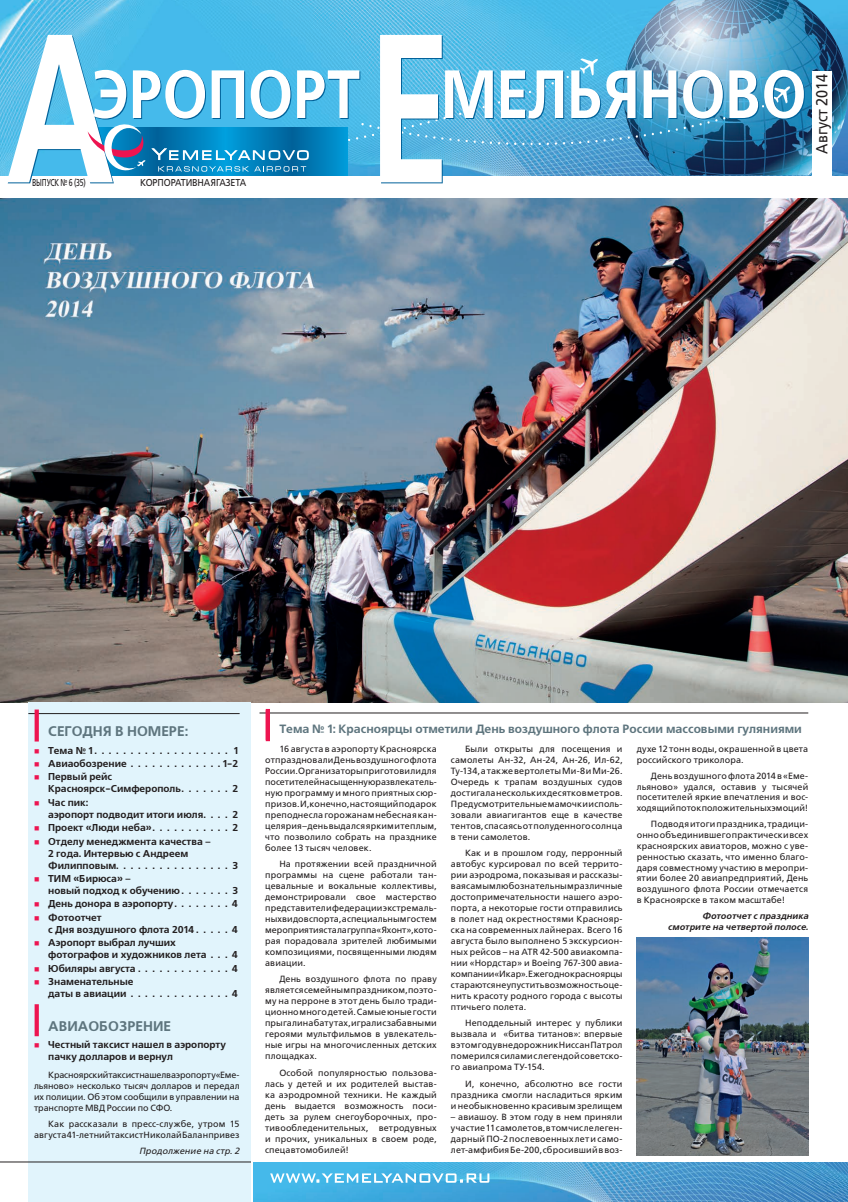
<style>
.page{position:relative;width:848px;height:1202px;background:#fff}
.page>*{position:absolute;margin:0;border:0;box-sizing:border-box;transform-origin:0 0}
.t1{font:16px "Free Set C";color:#231f20;scale:.9 1}
.t2{font:700 14px "Free Set C";color:#5e757e}
.t3{font:700 12px "Free Set C";color:#5e757e}
.t4{font:700 10px/12px "Free Set C";color:#231f20}
.t5{font:10px "Free Set C";letter-spacing:-.02em;color:#231f20;scale:.9 1}
.t6{font:10px "Free Set C";letter-spacing:-.02em;color:#231f20;scale:.7 1}
.t7{font:9px/11px "Free Set C";letter-spacing:.015em;color:#231f20;text-align:justify}
.t8{font:italic 700 9px/10.8px "Free Set C";letter-spacing:.01em;color:#231f20;text-align:right}
.t9{font:italic 9px "Free Set C";letter-spacing:.015em;color:#231f20}
.s1{color:#ed1450}
</style>
<div class="page">
<img style="left:0;top:199px;width:848px;height:504px">
<div style="left:28px;top:703px;width:223px;height:499px;background:#e1f4fc"></div>
<hr style="left:28px;top:713px;width:212px;height:1px;background:#231f20">
<svg style="left:35px;top:709px;width:4px;height:32px"></svg>
<svg style="left:35px;top:1004px;width:4px;height:32px"></svg>
<hr style="left:259px;top:713px;width:549px;height:1px;background:#231f20">
<hr style="left:266px;top:709px;width:4px;height:31px;background:#ed1450">
<hr style="left:266px;top:710px;width:4px;height:31px;background:#ed1450">
<img style="left:636px;top:938px;width:172px;height:218px">
<img style="left:0;top:0;width:623px;height:175px">
<img style="left:623px;top:0;width:225px;height:175px">
<img style="left:544px;top:58px;width:242px;height:32px">
<div style="left:812px;top:71px;width:20px;height:105px;background:#fff"></div>
<svg style="left:7px;top:35px;width:435px;height:147px"></svg>
<svg style="left:445px;top:70px;width:49px;height:49px"></svg>
<svg style="left:501px;top:70px;width:63px;height:50px"></svg>
<svg style="left:571px;top:70px;width:65px;height:49px"></svg>
<svg style="left:643px;top:70px;width:34px;height:49px"></svg>
<svg style="left:683px;top:70px;width:40px;height:50px"></svg>
<svg style="left:729px;top:70px;width:75px;height:50px"></svg>
<hr style="left:0;top:1162px;width:251px;height:1px;background:#231f20">
<img style="left:253px;top:1162px;width:595px;height:40px">
<svg style="left:270px;top:1173px;width:219px;height:10px"></svg>
<svg style="left:88px;top:70px;width:272px;height:102px"></svg>
<p class="t6" style="left:32px;top:177px;width:78px">ВЫПУСК № 6 (35)</p>
<p class="t5" style="left:140px;top:177px;width:119px">КОРПОРАТИВНАЯ ГАЗЕТА</p>
<h1 class="t1" style="left:813px;top:154px;width:90px;rotate:-90deg">Август 2014</h1>
<h2 class="t2" style="left:48px;top:723px;width:142px">СЕГОДНЯ В НОМЕРЕ:</h2>
<p class="t4" style="left:34px;top:744px;width:205px"><span class="s1">■</span> Тема № 1 . . . . . . . . . . . . . . . . . . . 1</p>
<p class="t4" style="left:34px;top:758px;width:206px"><span class="s1">■</span> Авиаобозрение . . . . . . . . . . . . . 1-2</p>
<p class="t4" style="left:48px;top:771px;width:191px;text-indent:-14px"><span class="s1">■</span> Первый рейс<br>Красноярск-Симферополь. . . . . . . 2</p>
<p class="t4" style="left:48px;top:797px;width:191px;text-indent:-14px"><span class="s1">■</span> Час пик:<br>аэропорт подводит итоги июля. . . . 2</p>
<p class="t4" style="left:34px;top:822px;width:206px"><span class="s1">■</span> Проект «Люди неба». . . . . . . . . . . 2</p>
<p class="t4" style="left:48px;top:835px;width:191px;text-indent:-14px"><span class="s1">■</span> Отделу менеджмента качества –<br>2 года. Интервью с Андреем<br>Филипповым. . . . . . . . . . . . . . . . 3</p>
<p class="t4" style="left:48px;top:873px;width:191px;text-indent:-14px"><span class="s1">■</span> ТИМ «Бирюса» –<br>новый подход к обучению . . . . . . . 3</p>
<p class="t4" style="left:34px;top:898px;width:206px"><span class="s1">■</span> День донора в аэропорту. . . . . . . . 4</p>
<p class="t4" style="left:48px;top:912px;width:191px;text-indent:-14px"><span class="s1">■</span> Фотоотчет<br>с Дня воздушного флота 2014 . . . . . 4</p>
<p class="t4" style="left:48px;top:937px;width:191px;text-indent:-14px"><span class="s1">■</span> Аэропорт выбрал лучших фотографов и художников лета . . . 4</p>
<p class="t4" style="left:34px;top:963px;width:205px"><span class="s1">■</span> Юбиляры августа . . . . . . . . . . . . . 4</p>
<p class="t4" style="left:48px;top:976px;width:191px;text-indent:-14px"><span class="s1">■</span> Знаменательные<br>даты в авиации . . . . . . . . . . . . . . 4</p>
<h2 class="t2" style="left:48px;top:1018px;width:124px">АВИАОБОЗРЕНИЕ</h2>
<p class="t4" style="left:48px;top:1039px;width:179px;text-indent:-14px"><span class="s1">■</span> Честный таксист нашел в аэропорту пачку долларов и вернул</p>
<p class="t7" style="left:34px;top:1070px;width:207px;text-indent:14px">Красноярский таксист нашел в аэропорту «Еме&shy;льяново» несколько тысяч долларов и передал их полиции. Об этом сообщили в управлении на транспорте МВД России по СФО.</p>
<p class="t7" style="left:34px;top:1118px;width:207px;text-align:right">Как рассказали в пресс-службе, утром 15 августа 41-летний таксист Николай Балан привез</p>
<p class="t9" style="left:139px;top:1146px;width:102px">Продолжение на стр. 2</p>
<h3 class="t3" style="left:279px;top:722px;width:524px">Тема № 1: Красноярцы отметили День воздушного флота России массовыми гуляниями</h3>
<p class="t7" style="left:265px;top:743px;width:173px;text-indent:14px">16 августа в аэропорту Красноярска отпраздновали День воздушного флота России. Организаторы приготовили для посетителей насыщенную развлекатель&shy;ную программу и много приятных сюр&shy;призов. И, конечно, настоящий подарок преподнесла горожанам небесная кан&shy;целярия – день выдался ярким и теплым, что позволило собрать на празднике более 13 тысяч человек.</p>
<p class="t7" style="left:265px;top:859px;width:173px;text-indent:14px">На протяжении всей праздничной программы на сцене работали тан&shy;цевальные и вокальные коллективы, демонстрировали свое мастерство представители федерации экстремаль&shy;ных видов спорта, а специальным гостем мероприятия стала группа «Яхонт», кото&shy;рая порадовала зрителей любимыми композициями, посвященными людям авиации.</p>
<p class="t7" style="left:265px;top:974px;width:173px;text-indent:14px">День воздушного флота по праву является семейным праздником, поэто&shy;му на перроне в этот день было тради&shy;ционно много детей. Самые юные гости прыгали на батутах, играли с забавными героями мультфильмов в увлекатель&shy;ные игры на многочисленных детских площадках.</p>
<p class="t7" style="left:265px;top:1067px;width:173px;text-indent:14px">Особой популярностью пользова&shy;лась у детей и их родителей выстав&shy;ка аэродромной техники. Не каждый день выдается возможность поси&shy;деть за рулем снегоуборочных, про&shy;тивообледенительных, ветродувных и прочих, уникальных в своем роде, спецавтомобилей!</p>
<p class="t7" style="left:636px;top:743px;width:173px">духе 12 тонн воды, окрашенной в цвета российского триколора.</p>
<p class="t7" style="left:636px;top:770px;width:173px;text-indent:14px">День воздушного флота 2014 в «Еме&shy;льяново» удался, оставив у тысячей посетителей яркие впечатления и вос&shy;ходящий поток положительных эмоций!</p>
<p class="t7" style="left:636px;top:819px;width:173px;text-indent:14px">Подводя итоги праздника, традици&shy;онно объединившего практически всех красноярских авиаторов, можно с уве&shy;ренностью сказать, что именно благо&shy;даря совместному участию в меропри&shy;ятии более 20 авиапредприятий, День воздушного флота России отмечается в Красноярске в таком масштабе!</p>
<p class="t8" style="left:668px;top:911px;width:142px">Фотоотчет с праздника смотрите на четвертой полосе.</p>
<p class="t7" style="left:451px;top:743px;width:173px;text-indent:14px">Были открыты для посещения и самолеты Ан-32, Ан-24, Ан-26, Ил-62, Ту-134, а также вертолеты Ми-8 и Ми-26.<br>Очередь к трапам воздушных судов достигала нескольких десятков метров.<br>Предусмотрительные мамочки исполь&shy;зовали авиагигантов еще в качестве тентов, спасаясь от полуденного солнца в тени самолетов.</p>
<p class="t7" style="left:451px;top:847px;width:173px;text-indent:14px">Как и в прошлом году, перронный автобус курсировал по всей террито&shy;рии аэродрома, показывая и рассказы&shy;вая самым любознательным различные достопримечательности нашего аэро&shy;порта, а некоторые гости отправились в полет над окрестностями Краснояр&shy;ска на современных лайнерах. Всего 16 августа было выполнено 5 экскурсион&shy;ных рейсов – на ATR 42-500 авиакомпа&shy;нии «Нордстар» и Boeing 767-300 авиа&shy;компании «Икар». Ежегодно красноярцы стараются не упустить возможность оце&shy;нить красоту родного города с высоты птичьего полета.</p>
<p class="t7" style="left:451px;top:1018px;width:173px;text-indent:14px">Неподдельный интерес у публики вызвала и «битва титанов»: впервые в этом году внедорожник Ниссан Патрол померился силами с легендой советско&shy;го авиапрома ТУ-154.</p>
<p class="t7" style="left:451px;top:1078px;width:173px;text-indent:14px">И, конечно, абсолютно все гости праздника смогли насладиться ярким и необыкновенно красивым зрелищем</p>
<p class="t7" style="left:451px;top:1111px;width:173px">– авиашоу. В этом году в нем приняли участие 11 самолетов, в том числе леген&shy;дарный ПО-2 послевоенных лет и само&shy;лет-амфибия Бе-200, сбросивший в воз-</p>
</div>
